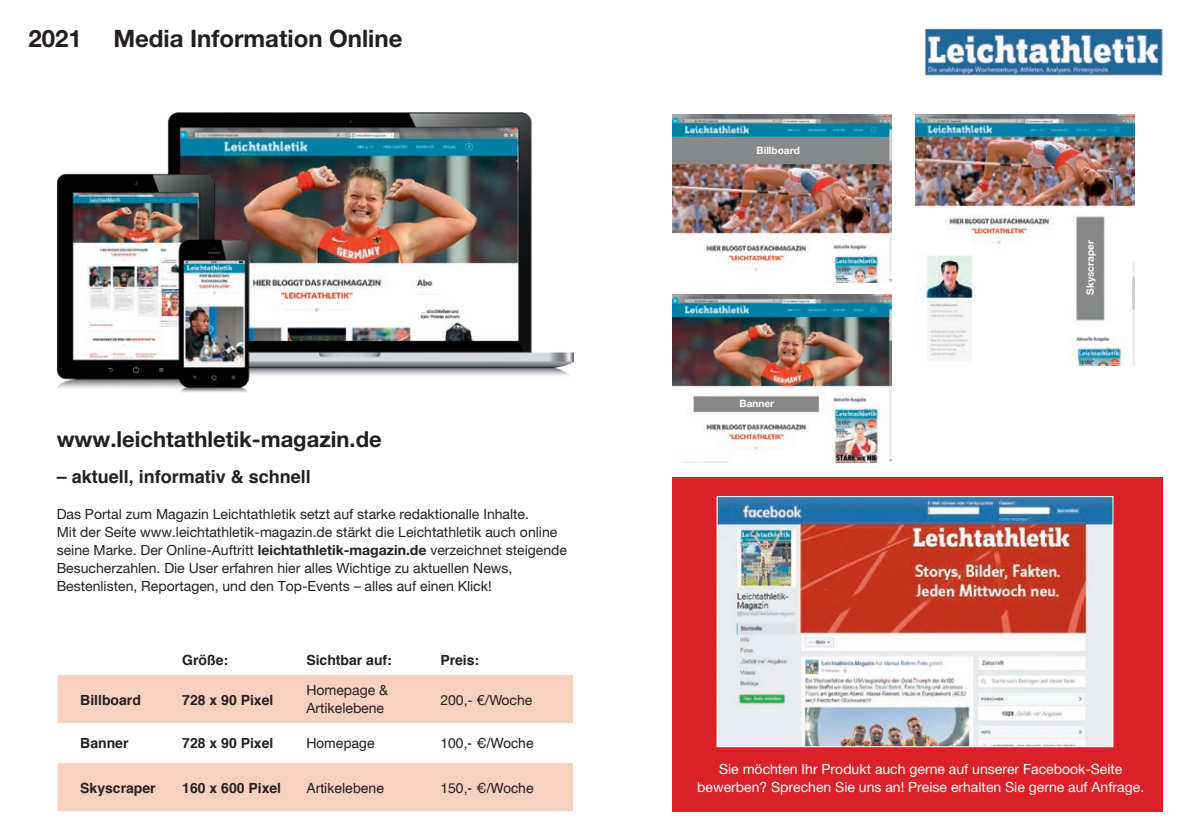
<style>
.page{position:relative;width:1191px;height:840px;background:#fff}
.page>*{position:absolute;margin:0;border:0;box-sizing:border-box;transform-origin:0 0}
.t1{font:700 24px "Helvetica Neue";color:#231f20}
.t2{font:700 22px "Helvetica Neue";color:#231f20}
.t3{font:700 18px "Helvetica";color:#231f20}
.t4{font:14px/18px "Helvetica Neue";color:#231f20}
.t5{font:14px/18px "Helvetica Neue";color:#fff;text-align:center}
.t6{font:700 14px "Helvetica";color:#231f20}
.t7{font:14px "Helvetica";color:#231f20}
.t8{font:14px "Helvetica Neue";color:#231f20}
.t9{font:700 10.2px "Helvetica Neue";color:#fff}
.s1{font-weight:700}
</style>
<div class="page">
<div style="left:672px;top:476px;width:490px;height:335px;background:#da2128"></div>
<div style="left:58px;top:674px;width:515px;height:48px;background:#f7d0c0"></div>
<div style="left:58px;top:762px;width:515px;height:48px;background:#f7d0c0"></div>
<img style="left:57px;top:113px;width:516px;height:279px">
<img style="left:923px;top:27px;width:241px;height:48px">
<img style="left:915px;top:261px;width:219px;height:104px">
<img style="left:915px;top:114px;width:219px;height:147px">
<img style="left:672px;top:294px;width:219px;height:168px">
<img style="left:672px;top:114px;width:219px;height:168px">
<img style="left:718px;top:498px;width:393px;height:246px">
<div style="left:716px;top:496px;width:397px;height:250px;border:1px solid #fff"></div>
<h1 class="t1" style="left:28px;top:24px;width:55px">2021</h1>
<h1 class="t1" style="left:113px;top:24px;width:290px">Media Information Online</h1>
<h2 class="t2" style="left:57px;top:425px;width:326px">www.leichtathletik-magazin.de</h2>
<p class="t3" style="left:57px;top:461px;width:256px">– aktuell, informativ &amp; schnell</p>
<p class="t4" style="left:57px;top:504px;width:512px">Das Portal zum Magazin Leichtathletik setzt auf starke redaktionalle Inhalte.<br>Mit der Seite www.leichtathletik-magazin.de stärkt die Leichtathletik auch online seine Marke. Der Online-Auftritt <span class="s1">leichtathletik-magazin.de</span> verzeichnet steigende Besucherzahlen. Die User erfahren hier alles Wichtige zu aktuellen News, Bestenlisten, Reportagen, und den Top-Events – alles auf einen Klick!</p>
<p class="t6" style="left:182px;top:648px;width:47px">Größe:</p>
<p class="t6" style="left:306px;top:648px;width:87px">Sichtbar auf:</p>
<p class="t6" style="left:440px;top:648px;width:40px">Preis:</p>
<p class="t6" style="left:80px;top:688px;width:62px">Billboard</p>
<p class="t6" style="left:182px;top:688px;width:93px">728 x 90 Pixel</p>
<p class="t8" style="left:306px;top:679px;width:83px">Homepage &amp;</p>
<p class="t8" style="left:306px;top:697px;width:79px">Artikelebene</p>
<p class="t8" style="left:440px;top:689px;width:94px">200,- €/Woche</p>
<p class="t6" style="left:80px;top:731px;width:50px">Banner</p>
<p class="t6" style="left:182px;top:731px;width:93px">728 x 90 Pixel</p>
<p class="t7" style="left:306px;top:731px;width:70px">Homepage</p>
<p class="t7" style="left:440px;top:731px;width:95px">100,- €/Woche</p>
<p class="t6" style="left:80px;top:776px;width:77px">Skyscraper</p>
<p class="t6" style="left:182px;top:776px;width:100px">160 x 600 Pixel</p>
<p class="t7" style="left:306px;top:776px;width:79px">Artikelebene</p>
<p class="t7" style="left:440px;top:776px;width:95px">150,- €/Woche</p>
<p class="t9" style="left:756px;top:143px;width:45px">Billboard</p>
<p class="t9" style="left:739px;top:397px;width:36px">Banner</p>
<p class="t9" style="left:1083px;top:294px;width:56px;rotate:-90deg">Skyscraper</p>
<p class="t5" style="left:697px;top:759px;width:448px">Sie möchten Ihr Produkt auch gerne auf unserer Facebook-Seite bewerben? Sprechen Sie uns an! Preise erhalten Sie gerne auf Anfrage.</p>
</div>
